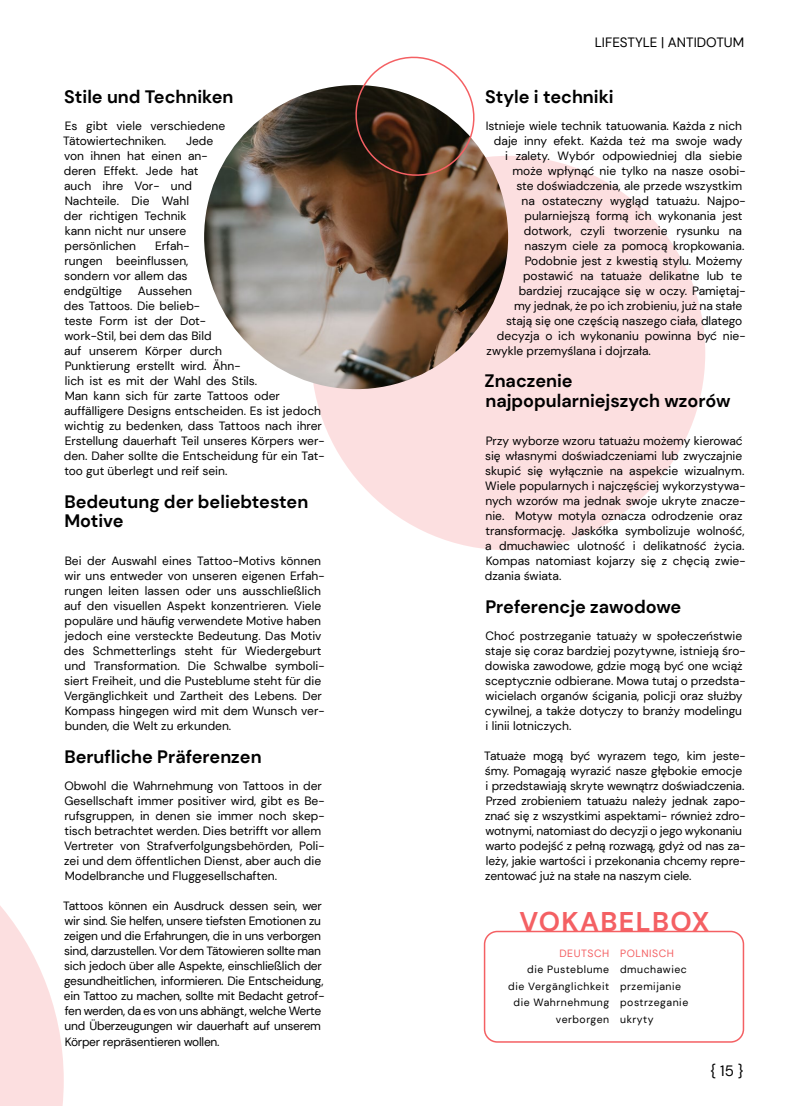
<style>
.page{position:relative;width:808px;height:1106px;background:#fff}
.page>*{position:absolute;margin:0;border:0;box-sizing:border-box;transform-origin:0 0}
.t1{font:700 27px "DM Sans";letter-spacing:.05em;color:#f46063}
.t2{font:700 18px/19.5px "DM Sans";color:#000}
.t3{font:15px "DM Sans";color:#000}
.t4{font:13.5px "DM Sans";color:#000}
.t5{font:12px/15px "DM Sans";color:#000}
.t6{font:12px/15px "DM Sans";letter-spacing:-.02em;color:#000}
.t7{font:10.5px/16.5px "DM Sans";letter-spacing:.05em;color:#000;text-align:right}
.t8{font:10.5px "DM Sans";letter-spacing:.05em;color:#f46063}
</style>
<div class="page">
<svg style="left:0;top:906px;width:64px;height:200px"></svg>
<div style="left:311px;top:156px;width:394px;height:394px;background:#fcdfe0;border-radius:50%"></div>
<div style="left:484px;top:930px;width:260px;height:112px;border:2px solid #f46063;border-radius:13px"></div>
<img style="left:204px;top:85px;width:304px;height:304px;border-radius:152px">
<svg style="left:348px;top:56px;width:134px;height:125px"></svg>
<h2 class="t2" style="left:64px;top:87px;width:171px">Stile und Techniken</h2>
<p class="t5" style="left:63px;top:118px;width:163px">Es gibt viele verschiedene<br>Tätowiertechniken.</p>
<p class="t5" style="left:64px;top:133px;width:151px;text-indent:122px">Jede von ihnen hat einen an&shy;deren Effekt. Jede hat auch ihre Vor- und<br>Nachteile. Die Wahl<br>der richtigen Technik kann nicht nur unsere persönlichen</p>
<p class="t5" style="left:64px;top:238px;width:127px;text-indent:91px">Erfah&shy;rungen beeinflussen, sondern vor allem das endgültige</p>
<p class="t5" style="left:64px;top:283px;width:262px;text-indent:74px">Aussehen<br>des Tattoos. Die belieb-<br>teste Form ist der Dot-<br>work-Stil, bei dem das Bild<br>auf unserem Körper durch<br>Punktierung erstellt wird. Ähn-<br>lich ist es mit der Wahl des Stils.<br>Man kann sich für zarte Tattoos oder auffälligere Designs entscheiden. Es ist jedoch wichtig zu bedenken, dass Tattoos nach ihrer Erstellung dauerhaft Teil unseres Körpers wer&shy;den. Daher sollte die Entscheidung für ein Tat&shy;too gut überlegt und reif sein.</p>
<h2 class="t2" style="left:64px;top:491px;width:245px">Bedeutung der beliebtesten<br>Motive</h2>
<p class="t5" style="left:64px;top:553px;width:262px">Bei der Auswahl eines Tattoo-Motivs können wir uns entweder von unseren eigenen Erfah&shy;rungen leiten lassen oder uns ausschließlich auf den visuellen Aspekt konzentrieren. Viele populäre und häufig verwendete Motive haben jedoch eine versteckte Bedeutung. Das Motiv des Schmetterlings steht für Wiedergeburt und Transformation. Die Schwalbe symboli&shy;siert Freiheit, und die Pusteblume steht für die Vergänglichkeit und Zartheit des Lebens. Der Kompass hingegen wird mit dem Wunsch ver&shy;bunden, die Welt zu erkunden.</p>
<h2 class="t2" style="left:64px;top:746px;width:199px">Berufliche Präferenzen</h2>
<p class="t5" style="left:64px;top:778px;width:262px">Obwohl die Wahrnehmung von Tattoos in der Gesellschaft immer positiver wird, gibt es Be&shy;rufsgruppen, in denen sie immer noch skep&shy;tisch betrachtet werden. Dies betrifft vor allem Vertreter von Strafverfolgungsbehörden, Poli&shy;zei und dem öffentlichen Dienst, aber auch die Modelbranche und Fluggesellschaften.</p>
<p class="t6" style="left:63px;top:898px;width:263px">Tattoos können ein Ausdruck dessen sein, wer wir sind. Sie helfen, unsere tiefsten Emotionen zu zeigen und die Erfahrungen, die in uns verborgen sind, darzustellen. Vor dem Tätowieren sollte man sich jedoch über alle Aspekte, einschließlich der gesundheitlichen, informieren. Die Entscheidung, ein Tattoo zu machen, sollte mit Bedacht getrof&shy;fen werden, da es von uns abhängt, welche Werte und Überzeugungen wir dauerhaft auf unserem Körper repräsentieren wollen.</p>
<p class="t4" style="left:595px;top:34px;width:151px">LIFESTYLE | ANTIDOTUM</p>
<h2 class="t2" style="left:485px;top:87px;width:130px">Style i techniki</h2>
<p class="t5" style="left:486px;top:118px;width:258px">Istnieje wiele technik tatuowania. Każda z nich</p>
<p class="t5" style="left:494px;top:133px;width:250px">daje inny efekt. Każda też ma swoje wady</p>
<p class="t5" style="left:505px;top:148px;width:239px">i zalety. Wybór odpowiedniej dla siebie</p>
<p class="t5" style="left:513px;top:163px;width:234px">może wpłynąć nie tylko na nasze osobi-</p>
<p class="t5" style="left:516px;top:178px;width:227px">ste doświadczenia, ale przede wszystkim</p>
<p class="t5" style="left:522px;top:193px;width:225px">na ostateczny wygląd tatuażu. Najpo-</p>
<p class="t5" style="left:525px;top:208px;width:220px">pularniejszą formą ich wykonania jest</p>
<p class="t5" style="left:524px;top:223px;width:220px">dotwork, czyli tworzenie rysunku na</p>
<p class="t5" style="left:525px;top:238px;width:221px">naszym ciele za pomocą kropkowania.</p>
<p class="t5" style="left:525px;top:253px;width:219px">Podobnie jest z kwestią stylu. Możemy</p>
<p class="t5" style="left:523px;top:268px;width:221px">postawić na tatuaże delikatne lub te</p>
<p class="t5" style="left:519px;top:283px;width:228px">bardziej rzucające się w oczy. Pamiętaj-</p>
<p class="t5" style="left:514px;top:298px;width:230px">my jednak, że po ich zrobieniu, już na stałe</p>
<p class="t5" style="left:506px;top:313px;width:238px">stają się one częścią naszego ciała, dlatego</p>
<p class="t5" style="left:497px;top:328px;width:250px">decyzja o ich wykonaniu powinna być nie-</p>
<p class="t5" style="left:487px;top:343px;width:166px">zwykle przemyślana i dojrzała.</p>
<h2 class="t2" style="left:484px;top:371px;width:247px">Znaczenie najpopularniejszych wzorów</h2>
<p class="t5" style="left:485px;top:433px;width:262px">Przy wyborze wzoru tatuażu możemy kierować się własnymi doświadczeniami lub zwyczajnie skupić się wyłącznie na aspekcie wizualnym.<br>Wiele popularnych i najczęściej wykorzystywa&shy;nych wzorów ma jednak swoje ukryte znacze&shy;nie. Motyw motyla oznacza odrodzenie oraz transformację. Jaskółka symbolizuje wolność, a dmuchawiec ulotność i delikatność życia.<br>Kompas natomiast kojarzy się z chęcią zwie&shy;dzania świata.</p>
<h2 class="t2" style="left:485px;top:596px;width:198px">Preferencje zawodowe</h2>
<p class="t5" style="left:485px;top:628px;width:262px">Choć postrzeganie tatuaży w społeczeństwie staje się coraz bardziej pozytywne, istnieją śro&shy;dowiska zawodowe, gdzie mogą być one wciąż sceptycznie odbierane. Mowa tutaj o przedsta&shy;wicielach organów ścigania, policji oraz służby cywilnej, a także dotyczy to branży modelingu i linii lotniczych.</p>
<p class="t5" style="left:484px;top:748px;width:263px">Tatuaże mogą być wyrazem tego, kim jeste&shy;śmy. Pomagają wyrazić nasze głębokie emocje i przedstawiają skryte wewnątrz doświadczenia.<br>Przed zrobieniem tatuażu należy jednak zapo&shy;znać się z wszystkimi aspektami- również zdro&shy;wotnymi, natomiast do decyzji o jego wykonaniu warto podejść z pełną rozwagą, gdyż od nas za&shy;leży, jakie wartości i przekonania chcemy repre&shy;zentować już na stałe na naszym ciele.</p>
<h1 class="t1" style="left:519px;top:905px;width:192px">VOKABELBOX</h1>
<p class="t8" style="left:559px;top:946px;width:51px">DEUTSCH</p>
<p class="t7" style="left:508px;top:961px;width:102px">die Pusteblume<br>die Vergänglichkeit die Wahrnehmung verborgen</p>
<p class="t8" style="left:620px;top:946px;width:55px">POLNISCH</p>
<p class="t7" style="left:620px;top:961px;width:70px;text-align:left">dmuchawiec przemijanie postrzeganie ukryty</p>
<p class="t3" style="left:710px;top:1061px;width:36px">{ 15 }</p>
</div>
